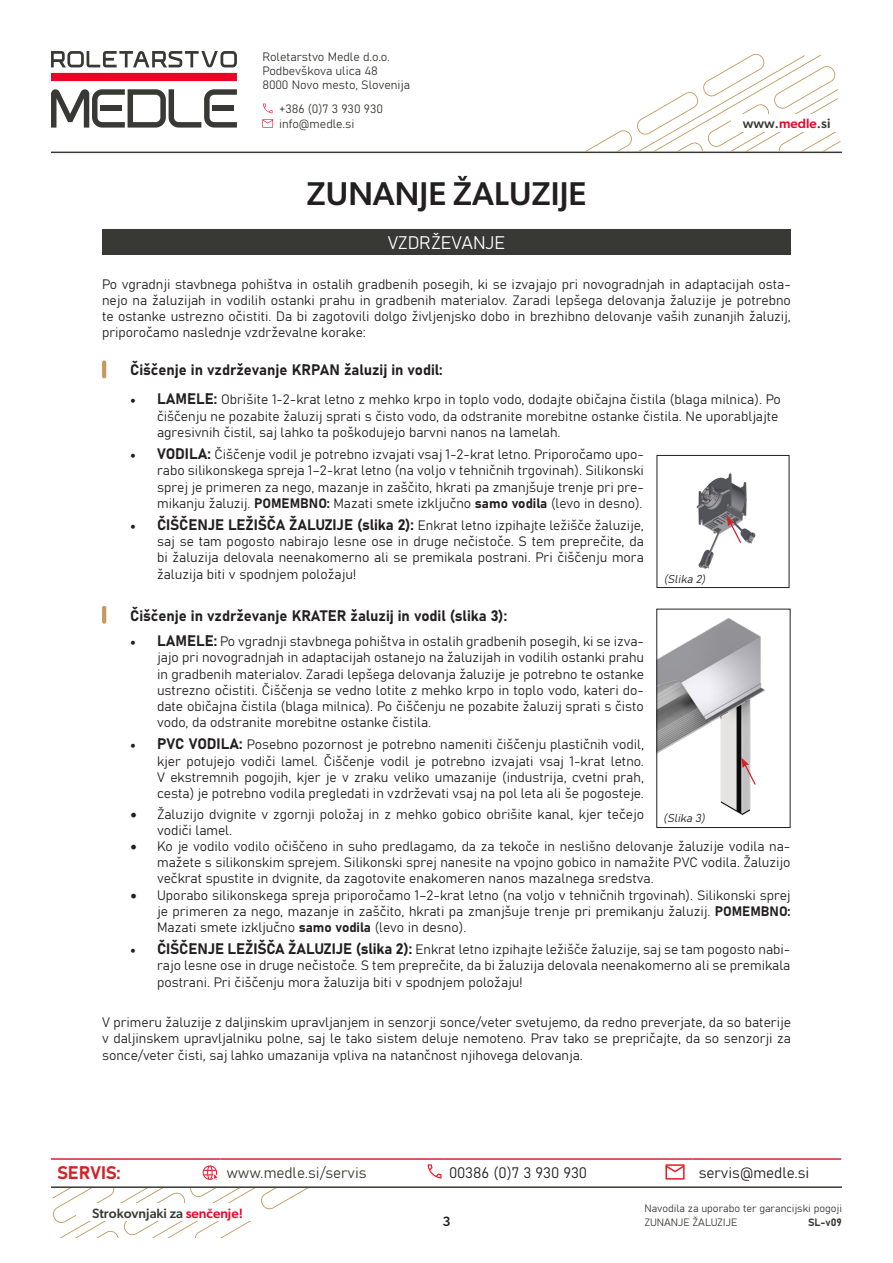
<style>
.page{position:relative;width:893px;height:1263px;background:#fff}
.page>*{position:absolute;margin:0;border:0;box-sizing:border-box;transform-origin:0 0}
.t1{font:500 33px "Gibson";color:#231f20}
.t2{font:18px "Bahnschrift";color:#fff}
.t3{font:18px "Bahnschrift";color:#d1232a}
.t4{font:15px "Bahnschrift";color:#231f20}
.t5{font:15px "Bahnschrift";color:#383935}
.t6{font:13.5px/16.2px "Bahnschrift";color:#231f20;text-align:justify}
.t7{font:500 13.5px "Gibson";color:#383935}
.t8{font:500 13.5px "Gibson";color:#231f20}
.t9{font:12px/14.4px "Bahnschrift";color:#383935}
.t10{font:italic 11.25px "Bahnschrift";color:#231f20}
.t11{font:10.5px "Bahnschrift";color:#383935}
.s1{color:#ef0027}
.s2{font-family:"Minion Pro";font-size:15px}
.s3{font-size:15px}
.s4{font-family:"Minion Pro";font-size:18px}
</style>
<div class="page">
<hr style="left:51px;top:152px;width:791px;height:1px;background:#383935">
<svg style="left:51px;top:89px;width:186px;height:39px"></svg>
<svg style="left:51px;top:73px;width:186px;height:8px"></svg>
<svg style="left:51px;top:51px;width:186px;height:16px"></svg>
<svg style="left:263px;top:104px;width:9px;height:9px"></svg>
<svg style="left:262px;top:119px;width:11px;height:9px"></svg>
<svg style="left:579px;top:54px;width:262px;height:98px"></svg>
<div style="left:731px;top:114px;width:111px;height:17px;background:#fff"></div>
<svg style="left:52px;top:1188px;width:256px;height:49px"></svg>
<div style="left:76px;top:1203px;width:183px;height:17px;background:#fff"></div>
<hr style="left:51px;top:1186px;width:791px;height:2px;background:#383935">
<hr style="left:51px;top:1158px;width:169px;height:2px;background:#d1232a">
<hr style="left:220px;top:1158px;width:223px;height:2px;background:#d1232a">
<hr style="left:443px;top:1158px;width:250px;height:2px;background:#d1232a">
<hr style="left:693px;top:1158px;width:148px;height:2px;background:#d1232a">
<svg style="left:203px;top:1165px;width:15px;height:15px"></svg>
<svg style="left:428px;top:1164px;width:14px;height:14px"></svg>
<svg style="left:665px;top:1164px;width:20px;height:15px"></svg>
<div style="left:102px;top:229px;width:689px;height:26px;background:#383935"></div>
<img style="left:696px;top:473px;width:60px;height:96px">
<div style="left:657px;top:455px;width:132px;height:133px;border:1px solid #231f20"></div>
<svg style="left:727px;top:516px;width:15px;height:28px"></svg>
<img style="left:658px;top:618px;width:107px;height:198px">
<div style="left:656px;top:609px;width:134px;height:219px;border:1px solid #231f20"></div>
<svg style="left:741px;top:757px;width:16px;height:29px"></svg>
<hr style="left:102px;top:606px;width:4px;height:18px;background:#c49a60;border-radius:2px">
<hr style="left:102px;top:360px;width:4px;height:18px;background:#c49a60;border-radius:2px">
<p class="t9" style="left:262px;top:48px;width:149px">Roletarstvo Medle d.o.o.<br>Podbevškova ulica 48<br>8000 Novo mesto, Slovenija</p>
<p class="t9" style="left:279px;top:115px;width:77px">info@medle.si</p>
<p class="t9" style="left:279px;top:101px;width:105px">+386 (0)7 3 930 930</p>
<p class="t1" style="left:306px;top:174px;width:281px">ZUNANJE ŽALUZIJE</p>
<p class="t2" style="left:388px;top:229px;width:119px">VZDRŽEVANJE</p>
<p class="t7" style="left:743px;top:115px;width:89px">www.<span class="s1">medle</span>.si</p>
<p class="t6" style="left:102px;top:275px;width:690px">Po vgradnji stavbnega pohištva in ostalih gradbenih posegih, ki se izvajajo pri novogradnjah in adaptacijah osta&shy;nejo na žaluzijah in vodilih ostanki prahu in gradbenih materialov. Zaradi lepšega delovanja žaluzije je potrebno te ostanke ustrezno očistiti. Da bi zagotovili dolgo življenjsko dobo in brezhibno delovanje vaših zunanjih žaluzij, priporočamo naslednje vzdrževalne korake:</p>
<p class="t4" style="left:130px;top:359px;width:314px">Čiščenje in vzdrževanje KRPAN žaluzij in vodil:</p>
<p class="t6" style="left:157px;top:391px;width:625px;text-align:left;text-indent:-27px"><span class="s2">•</span> <span class="s3">LAMELE:</span> Obrišite 1-2-krat letno z mehko krpo in toplo vodo, dodajte običajna čistila (blaga milnica). Po čiščenju ne pozabite žaluzij sprati s čisto vodo, da odstranite morebitne ostanke čistila. Ne uporabljajte agresivnih čistil, saj lahko ta poškodujejo barvni nanos na lamelah.</p>
<p class="t6" style="left:157px;top:445px;width:488px;text-indent:-27px"><span class="s2">•</span> <span class="s3">VODILA:</span> Čiščenje vodil je potrebno izvajati vsaj 1-2-krat letno. Priporočamo upo&shy;rabo silikonskega spreja 1–2-krat letno (na voljo v tehničnih trgovinah). Silikonski sprej je primeren za nego, mazanje in zaščito, hkrati pa zmanjšuje trenje pri pre&shy;mikanju žaluzij. POMEMBNO: Mazati smete izključno samo vodila (levo in desno).</p>
<p class="t6" style="left:157px;top:516px;width:488px;text-indent:-27px"><span class="s2">•</span> <span class="s3">ČIŠČENJE LEŽIŠČA ŽALUZIJE (slika 2):</span> Enkrat letno izpihajte ležišče žaluzije, saj se tam pogosto nabirajo lesne ose in druge nečistoče. S tem preprečite, da bi žaluzija delovala neenakomerno ali se premikala postrani. Pri čiščenju mora žaluzija biti v spodnjem položaju!</p>
<p class="t10" style="left:664px;top:570px;width:46px">(Slika 2)</p>
<p class="t4" style="left:130px;top:604px;width:378px">Čiščenje in vzdrževanje KRATER žaluzij in vodil (slika 3):</p>
<p class="t6" style="left:157px;top:632px;width:488px;text-indent:-27px"><span class="s2">•</span> <span class="s3">LAMELE:</span> Po vgradnji stavbnega pohištva in ostalih gradbenih posegih, ki se izva&shy;jajo pri novogradnjah in adaptacijah ostanejo na žaluzijah in vodilih ostanki prahu in gradbenih materialov. Zaradi lepšega delovanja žaluzije je potrebno te ostanke ustrezno očistiti. Čiščenja se vedno lotite z mehko krpo in toplo vodo, kateri do&shy;date običajna čistila (blaga milnica). Po čiščenju ne pozabite žaluzij sprati s čisto vodo, da odstranite morebitne ostanke čistila.</p>
<p class="t6" style="left:157px;top:736px;width:488px;text-indent:-27px"><span class="s2">•</span> <span class="s3">PVC VODILA:</span> Posebno pozornost je potrebno nameniti čiščenju plastičnih vodil, kjer potujejo vodiči lamel. Čiščenje vodil je potrebno izvajati vsaj 1-krat letno.<br>V ekstremnih pogojih, kjer je v zraku veliko umazanije (industrija, cvetni prah, cesta) je potrebno vodila pregledati in vzdrževati vsaj na pol leta ali še pogosteje.</p>
<p class="t6" style="left:157px;top:805px;width:488px;text-indent:-27px"><span class="s4">•</span> Žaluzijo dvignite v zgornji položaj in z mehko gobico obrišite kanal, kjer tečejo vodiči lamel.</p>
<p class="t6" style="left:157px;top:837px;width:635px;text-indent:-27px"><span class="s4">•</span> Ko je vodilo vodilo očiščeno in suho predlagamo, da za tekoče in neslišno delovanje žaluzije vodila na&shy;mažete s silikonskim sprejem. Silikonski sprej nanesite na vpojno gobico in namažite PVC vodila. Žaluzijo večkrat spustite in dvignite, da zagotovite enakomeren nanos mazalnega sredstva.</p>
<p class="t6" style="left:157px;top:886px;width:635px;text-indent:-27px"><span class="s4">•</span> Uporabo silikonskega spreja priporočamo 1–2-krat letno (na voljo v tehničnih trgovinah). Silikonski sprej je primeren za nego, mazanje in zaščito, hkrati pa zmanjšuje trenje pri premikanju žaluzij. POMEMBNO:<br>Mazati smete izključno samo vodila (levo in desno).</p>
<p class="t6" style="left:157px;top:940px;width:635px;text-indent:-27px"><span class="s2">•</span> <span class="s3">ČIŠČENJE LEŽIŠČA ŽALUZIJE (slika 2):</span> Enkrat letno izpihajte ležišče žaluzije, saj se tam pogosto nabi&shy;rajo lesne ose in druge nečistoče. S tem preprečite, da bi žaluzija delovala neenakomerno ali se premikala postrani. Pri čiščenju mora žaluzija biti v spodnjem položaju!</p>
<p class="t10" style="left:663px;top:810px;width:46px">(Slika 3)</p>
<p class="t6" style="left:102px;top:1013px;width:690px">V primeru žaluzije z daljinskim upravljanjem in senzorji sonce/veter svetujemo, da redno preverjate, da so baterije v daljinskem upravljalniku polne, saj le tako sistem deluje nemoteno. Prav tako se prepričajte, da so senzorji za sonce/veter čisti, saj lahko umazanija vpliva na natančnost njihovega delovanja.</p>
<h2 class="t3" style="left:57px;top:1159px;width:65px">SERVIS:</h2>
<p class="t5" style="left:226px;top:1161px;width:142px">www.medle.si/servis</p>
<p class="t4" style="left:449px;top:1161px;width:140px">00386 (0)7 3 930 930</p>
<p class="t4" style="left:699px;top:1161px;width:112px">servis@medle.si</p>
<p class="t7" style="left:92px;top:1205px;width:152px">Strokovnjaki za <span class="s1">senčenje!</span></p>
<p class="t11" style="left:644px;top:1200px;width:199px">Navodila za uporabo ter garancijski pogoji</p>
<p class="t8" style="left:442px;top:1213px;width:10px">3</p>
<p class="t11" style="left:644px;top:1214px;width:94px">ZUNANJE ŽALUZIJE</p>
<p class="t11" style="left:808px;top:1214px;width:35px">SL-v09</p>
</div>
